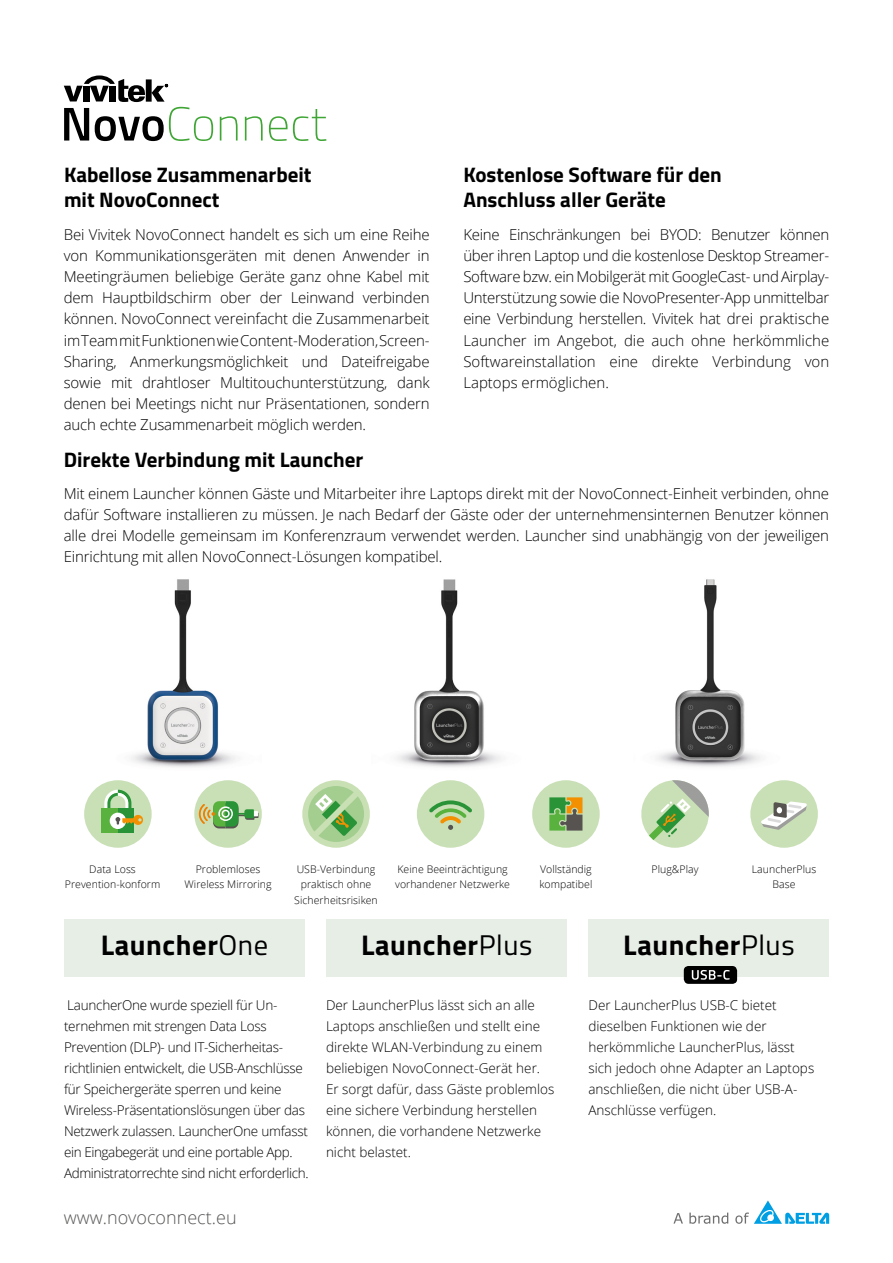
<style>
.page{position:relative;width:893px;height:1263px;background:#fff}
.page>*{position:absolute;margin:0;border:0;box-sizing:border-box;transform-origin:0 0}
.t1{font:700 28.5px "Titillium";letter-spacing:.02em;color:#000}
.t2{font:700 21px/25.2px "Titillium";color:#000}
.t3{font:300 18px "Open Sans";color:#575756}
.t4{font:300 15px/21px "Open Sans";letter-spacing:-.01em;color:#000;text-align:justify}
.t5{font:300 13.5px/21px "Open Sans";color:#000}
.t6{font:300 13.5px/21px "Open Sans";letter-spacing:-.02em;color:#000}
.t7{font:300 10.5px/15.6px "Open Sans";letter-spacing:.005em;color:#000;text-align:center}
.s1{font-weight:400}
</style>
<div class="page">
<div style="left:64px;top:919px;width:241px;height:58px;background:#e7eee6"></div>
<div style="left:326px;top:919px;width:241px;height:58px;background:#e7eee6"></div>
<div style="left:588px;top:919px;width:241px;height:58px;background:#e7eee6"></div>
<svg style="left:673px;top:1213px;width:10px;height:10px"></svg>
<svg style="left:689px;top:1212px;width:39px;height:12px"></svg>
<svg style="left:735px;top:1200px;width:94px;height:24px"></svg>
<img style="left:107px;top:579px;width:132px;height:203px">
<img style="left:396px;top:579px;width:105px;height:203px">
<img style="left:657px;top:579px;width:104px;height:188px">
<div style="left:684px;top:966px;width:53px;height:18px;background:#000;border-radius:5px"></div>
<svg style="left:692px;top:970px;width:38px;height:10px"></svg>
<div style="left:84px;top:780px;width:68px;height:68px;background:#c9e0b6;border-radius:50%"></div>
<div style="left:118px;top:808px;width:16px;height:25px;background:#289337"></div>
<div style="left:102px;top:808px;width:16px;height:25px;background:#59b13e"></div>
<svg style="left:104px;top:790px;width:39px;height:39px"></svg>
<div style="left:194px;top:780px;width:68px;height:68px;background:#c9e0b6;border-radius:50%"></div>
<svg style="left:199px;top:801px;width:59px;height:27px"></svg>
<svg style="left:302px;top:780px;width:68px;height:68px"></svg>
<div style="left:417px;top:780px;width:67px;height:68px;background:#c9e0b6;border-radius:50%"></div>
<svg style="left:429px;top:800px;width:43px;height:30px"></svg>
<div style="left:532px;top:780px;width:68px;height:68px;background:#c9e0b6;border-radius:50%"></div>
<svg style="left:549px;top:797px;width:33px;height:33px"></svg>
<svg style="left:641px;top:780px;width:68px;height:68px"></svg>
<div style="left:750px;top:780px;width:68px;height:68px;background:#c9e0b6;border-radius:50%"></div>
<svg style="left:761px;top:801px;width:46px;height:29px"></svg>
<svg style="left:220px;top:116px;width:18px;height:25px"></svg>
<svg style="left:245px;top:116px;width:18px;height:25px"></svg>
<svg style="left:269px;top:109px;width:57px;height:32px"></svg>
<svg style="left:64px;top:75px;width:149px;height:66px"></svg>
<h2 class="t2" style="left:64px;top:161px;width:249px">Kabellose Zusammenarbeit mit NovoConnect</h2>
<h2 class="t2" style="left:463px;top:161px;width:260px">Kostenlose Software für den<br>Anschluss aller Geräte</h2>
<p class="t4" style="left:64px;top:224px;width:367px">Bei Vivitek NovoConnect handelt es sich um eine Reihe von Kommunikationsgeräten mit denen Anwender in Meetingräumen beliebige Geräte ganz ohne Kabel mit dem Hauptbildschirm ober der Leinwand verbinden können. NovoConnect vereinfacht die Zusammenarbeit im Team mit Funktionen wie Content-Moderation, Screen-Sharing, Anmerkungsmöglichkeit und Dateifreigabe sowie mit drahtloser Multitouchunterstützung, dank denen bei Meetings nicht nur Präsentationen, sondern auch echte Zusammenarbeit möglich werden.</p>
<p class="t4" style="left:463px;top:224px;width:367px">Keine Einschränkungen bei BYOD: Benutzer können über ihren Laptop und die kostenlose Desktop Streamer-Software bzw. ein Mobilgerät mit GoogleCast- und Airplay-Unterstützung sowie die NovoPresenter-App unmittelbar eine Verbindung herstellen. Vivitek hat drei praktische Launcher im Angebot, die auch ohne herkömmliche Softwareinstallation eine direkte Verbindung von Laptops ermöglichen.</p>
<h2 class="t2" style="left:64px;top:445px;width:301px">Direkte Verbindung mit Launcher</h2>
<p class="t4" style="left:64px;top:483px;width:767px">Mit einem Launcher können Gäste und Mitarbeiter ihre Laptops direkt mit der NovoConnect-Einheit verbinden, ohne dafür Software installieren zu müssen. Je nach Bedarf der Gäste oder der unternehmensinternen Benutzer können alle drei Modelle gemeinsam im Konferenzraum verwendet werden. Launcher sind unabhängig von der jeweiligen Einrichtung mit allen NovoConnect-Lösungen kompatibel.</p>
<p class="t7" style="left:294px;top:861px;width:85px">USB-Verbindung praktisch ohne<br>Sicherheitsrisiken</p>
<p class="t7" style="left:539px;top:861px;width:55px;text-align:left">Vollständig kompatibel</p>
<p class="t7" style="left:752px;top:861px;width:66px">LauncherPlus<br>Base</p>
<p class="t7" style="left:651px;top:861px;width:49px">Plug&amp;Play</p>
<p class="t7" style="left:65px;top:861px;width:97px">Data Loss<br>Prevention-konform</p>
<p class="t7" style="left:185px;top:861px;width:89px">Problemloses<br>Wireless Mirroring</p>
<p class="t7" style="left:395px;top:861px;width:116px;text-align:left">Keine Beeinträchtigung vorhandener Netzwerke</p>
<h1 class="t1" style="left:101px;top:923px;width:169px">Launcher<span class="s1">One</span></h1>
<h1 class="t1" style="left:361px;top:923px;width:173px">Launcher<span class="s1">Plus</span></h1>
<h1 class="t1" style="left:623px;top:923px;width:173px">Launcher<span class="s1">Plus</span></h1>
<p class="t6" style="left:64px;top:994px;width:246px">LauncherOne wurde speziell für Un&shy;ternehmen mit strengen Data Loss Prevention (DLP)- und IT-Sicherheitas&shy;richtlinien entwickelt, die USB-Anschlüsse für Speichergeräte sperren und keine Wireless-Präsentationslösungen über das Netzwerk zulassen. LauncherOne umfasst ein Eingabegerät und eine portable App.<br>Administratorrechte sind nicht erforderlich.</p>
<p class="t5" style="left:326px;top:994px;width:230px">Der LauncherPlus lässt sich an alle Laptops anschließen und stellt eine direkte WLAN-Verbindung zu einem beliebigen NovoConnect-Gerät her.<br>Er sorgt dafür, dass Gäste problemlos eine sichere Verbindung herstellen können, die vorhandene Netzwerke nicht belastet.</p>
<p class="t5" style="left:588px;top:994px;width:227px">Der LauncherPlus USB-C bietet dieselben Funktionen wie der herkömmliche LauncherPlus, lässt sich jedoch ohne Adapter an Laptops anschließen, die nicht über USB-A-<br>Anschlüsse verfügen.</p>
<p class="t3" style="left:64px;top:1205px;width:174px">www.novoconnect.eu</p>
</div>
